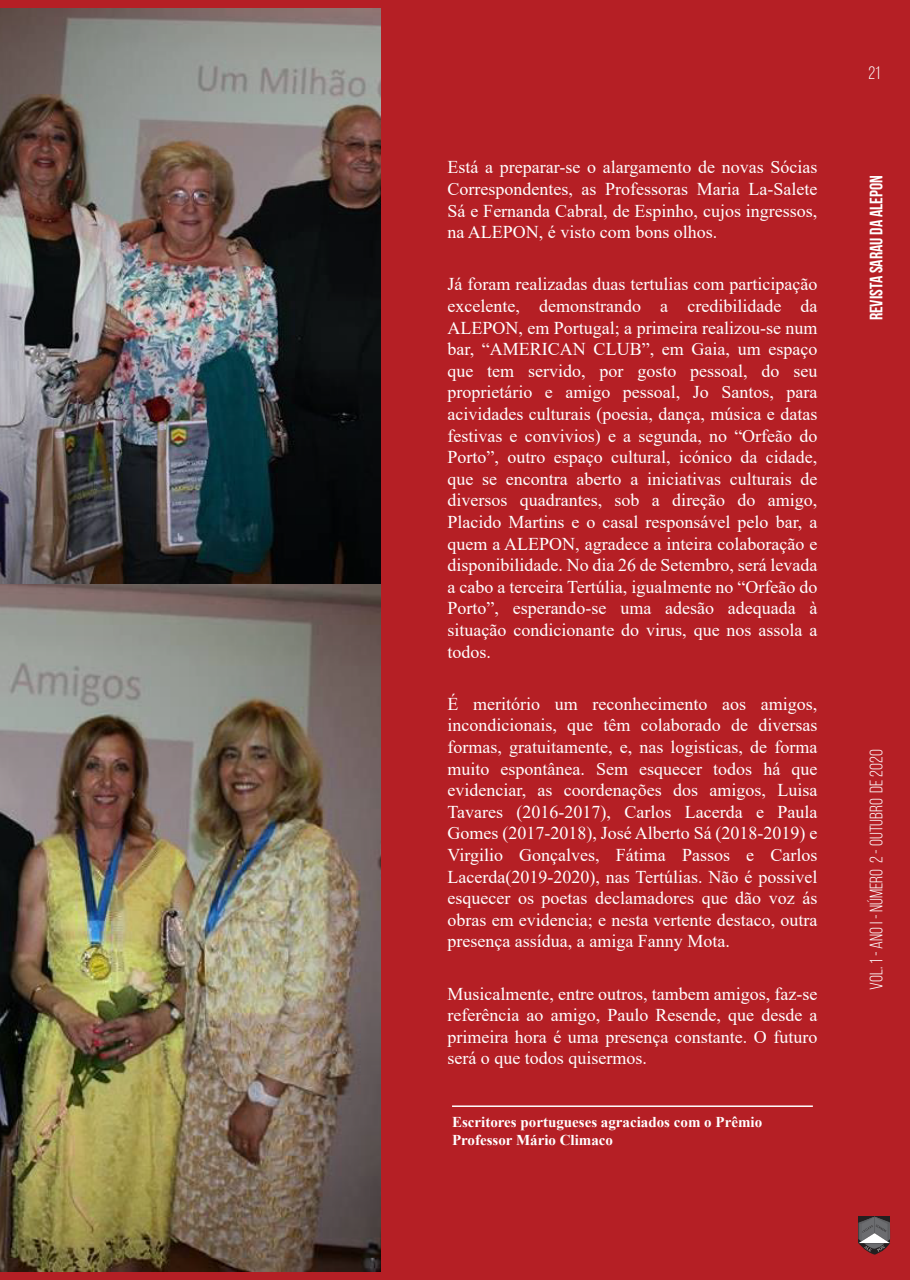
<style>
.page{position:relative;width:910px;height:1280px;background:#b51f25}
.page>*{position:absolute;margin:0;border:0;box-sizing:border-box;transform-origin:0 0}
.t1{font:18px/21.6px "Times New Roman";color:#fff;text-align:justify}
.t2{font:18px "Bebas Neue";color:#fff}
.t3{font:700 18px "Bebas Neue";color:#fff}
.t4{font:700 15px/18px "Times New Roman";color:#fff}
</style>
<div class="page">
<svg style="left:858px;top:1216px;width:32px;height:38px"></svg>
<hr style="left:452px;top:1105px;width:361px;height:2px;background:#fff">
<img style="left:0;top:9px;width:381px;height:575px">
<img style="left:0;top:584px;width:381px;height:687px">
<p class="t1" style="left:447px;top:156px;width:371px">Está a preparar-se o alargamento de novas Sócias Correspondentes, as Professoras Maria La-Salete Sá e Fernanda Cabral, de Espinho, cujos ingressos, na ALEPON, é visto com bons olhos.</p>
<p class="t1" style="left:447px;top:273px;width:372px">Já foram realizadas duas tertulias com participação excelente, demonstrando a credibilidade da ALEPON, em Portugal; a primeira realizou-se num bar, “AMERICAN CLUB”, em Gaia, um espaço que tem servido, por gosto pessoal, do seu proprietário e amigo pessoal, Jo Santos, para acividades culturais (poesia, dança, música e datas festivas e convivios) e a segunda, no “Orfeão do Porto”, outro espaço cultural, icónico da cidade, que se encontra aberto a iniciativas culturais de diversos quadrantes, sob a direção do amigo, Placido Martins e o casal responsável pelo bar, a quem a ALEPON, agradece a inteira colaboração e disponibilidade. No dia 26 de Setembro, será levada a cabo a terceira Tertúlia, igualmente no “Orfeão do Porto”, esperando-se uma adesão adequada à situação condicionante do virus, que nos assola a todos.</p>
<p class="t1" style="left:447px;top:692px;width:371px">É meritório um reconhecimento aos amigos, incondicionais, que têm colaborado de diversas formas, gratuitamente, e, nas logisticas, de forma muito espontânea. Sem esquecer todos há que evidenciar, as coordenações dos amigos, Luisa Tavares (2016-2017), Carlos Lacerda e Paula Gomes (2017-2018), José Alberto Sá (2018-2019) e Virgilio Gonçalves, Fátima Passos e Carlos Lacerda(2019-2020), nas Tertúlias. Não é possivel esquecer os poetas declamadores que dão voz ás obras em evidencia; e nesta vertente destaco, outra presença assídua, a amiga Fanny Mota.</p>
<p class="t1" style="left:447px;top:982px;width:372px">Musicalmente, entre outros, tambem amigos, faz-se referência ao amigo, Paulo Resende, que desde a primeira hora é uma presença constante. O futuro será o que todos quisermos.</p>
<p class="t4" style="left:452px;top:1113px;width:312px">Escritores portugueses agraciados com o Prêmio<br>Professor Mário Climaco</p>
<p class="t2" style="left:868px;top:64px;width:13px">21</p>
<p class="t3" style="left:866px;top:320px;width:146px;rotate:-90deg">REVISTA sarau da alepon</p>
<p class="t2" style="left:867px;top:990px;width:242px;rotate:-90deg">VOL. 1 - ANO I - NÚMERO 2 - outubro dE 2020</p>
</div>
